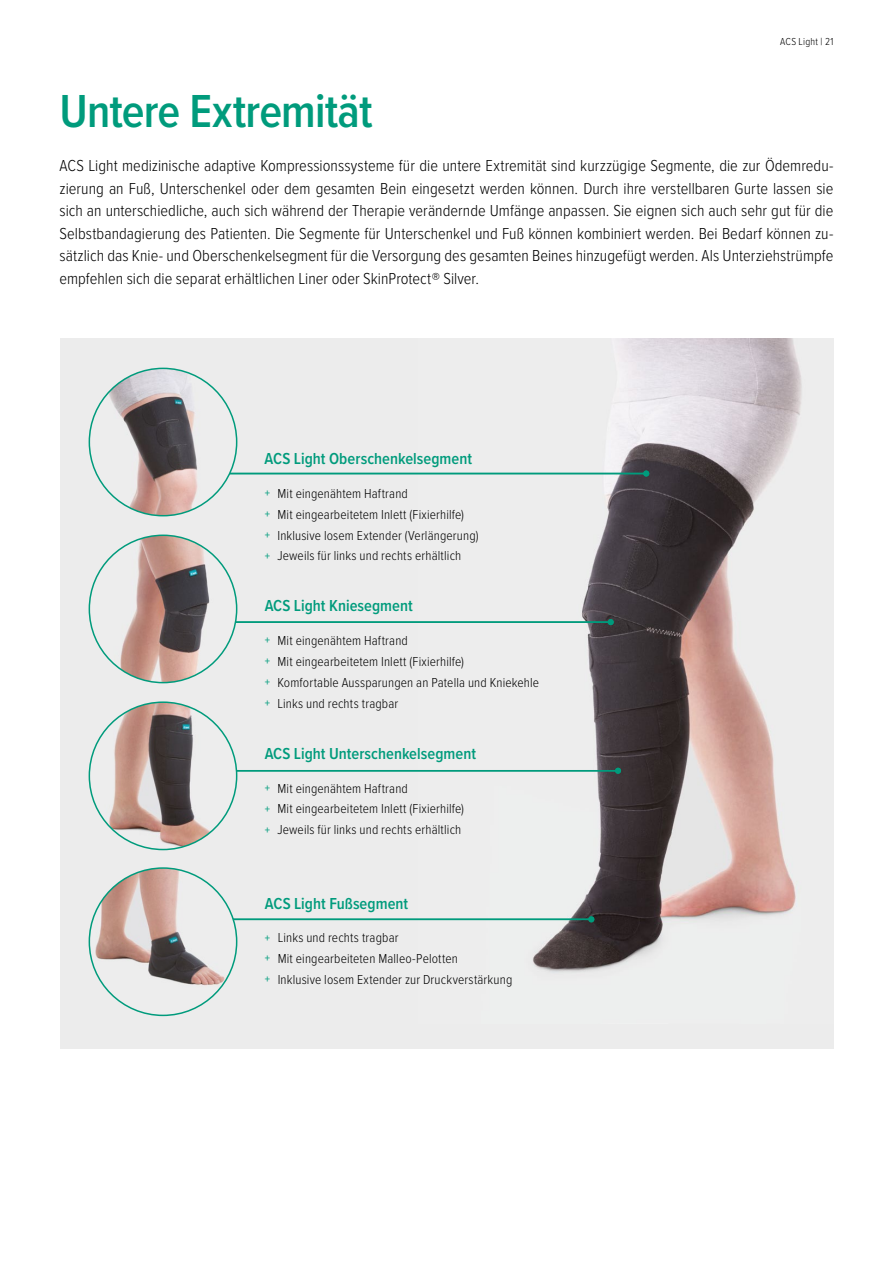
<style>
.page{position:relative;width:893px;height:1263px;background:#fff}
.page>*{position:absolute;margin:0;border:0;box-sizing:border-box;transform-origin:0 0}
.t1{font:600 48px "Proxima Nova Cond";letter-spacing:-.02em;color:#009b7c}
.t2{font:300 16.5px/22.5px "Proxima Nova Cond";color:#000;text-align:justify}
.t3{font:600 16.5px "Proxima Nova Cond";color:#009b7c}
.t4{font:300 13.5px/20.9px "Proxima Nova Cond";letter-spacing:.01em;color:#000}
.t5{font:300 10.5px "Proxima Nova Cond";letter-spacing:.025em;color:#000}
.s1{font-weight:600;font-size:12px;color:#1aa589}
</style>
<div class="page">
<div style="left:60px;top:338px;width:773px;height:710px;background:#ececec"></div>
<img style="left:418px;top:338px;width:384px;height:634px">
<hr style="left:196px;top:918px;width:395px;height:2px;background:#009b7c">
<svg style="left:588px;top:916px;width:6px;height:6px"></svg>
<hr style="left:203px;top:770px;width:415px;height:1px;background:#009b7c">
<svg style="left:615px;top:768px;width:6px;height:6px"></svg>
<hr style="left:195px;top:621px;width:416px;height:2px;background:#009b7c">
<svg style="left:608px;top:619px;width:6px;height:6px"></svg>
<hr style="left:195px;top:473px;width:451px;height:1px;background:#009b7c">
<svg style="left:643px;top:470px;width:6px;height:6px"></svg>
<img style="left:89px;top:368px;width:148px;height:148px;border-radius:74px">
<img style="left:89px;top:535px;width:148px;height:148px;border-radius:74px">
<img style="left:89px;top:702px;width:148px;height:147px;border-radius:74px">
<img style="left:89px;top:868px;width:148px;height:147px;border-radius:74px">
<p class="t5" style="left:780px;top:33px;width:55px">ACS Light | 21</p>
<h1 class="t1" style="left:60px;top:76px;width:315px">Untere Extremität</h1>
<p class="t2" style="left:60px;top:153px;width:775px">ACS Light medizinische adaptive Kompressionssysteme für die untere Extremität sind kurzzügige Segmente, die zur Ödemredu&shy;zierung an Fuß, Unterschenkel oder dem gesamten Bein eingesetzt werden können. Durch ihre verstellbaren Gurte lassen sie sich an unterschiedliche, auch sich während der Therapie verändernde Umfänge anpassen. Sie eignen sich auch sehr gut für die Selbstbandagierung des Patienten. Die Segmente für Unterschenkel und Fuß können kombiniert werden. Bei Bedarf können zu&shy;sätzlich das Knie- und Oberschenkelsegment für die Versorgung des gesamten Beines hinzugefügt werden. Als Unterziehstrümpfe empfehlen sich die separat erhältlichen Liner oder SkinProtect® Silver.</p>
<p class="t3" style="left:265px;top:447px;width:209px">ACS Light Oberschenkelsegment</p>
<p class="t4" style="left:265px;top:482px;width:215px"><span class="s1">+</span> Mit eingenähtem Haftrand<br><span class="s1">+</span> Mit eingearbeitetem Inlett (Fixierhilfe)<br><span class="s1">+</span> Inklusive losem Extender (Verlängerung) <span class="s1">+</span> Jeweils für links und rechts erhältlich</p>
<p class="t3" style="left:265px;top:594px;width:150px">ACS Light Kniesegment</p>
<p class="t4" style="left:265px;top:629px;width:276px"><span class="s1">+</span> Mit eingenähtem Haftrand<br><span class="s1">+</span> Mit eingearbeitetem Inlett (Fixierhilfe)<br><span class="s1">+</span> Komfortable Aussparungen an Patella und Kniekehle <span class="s1">+</span> Links und rechts tragbar</p>
<p class="t3" style="left:265px;top:741px;width:213px">ACS Light Unterschenkelsegment</p>
<p class="t4" style="left:265px;top:777px;width:201px"><span class="s1">+</span> Mit eingenähtem Haftrand<br><span class="s1">+</span> Mit eingearbeitetem Inlett (Fixierhilfe) <span class="s1">+</span> Jeweils für links und rechts erhältlich</p>
<p class="t3" style="left:265px;top:891px;width:145px">ACS Light Fußsegment</p>
<p class="t4" style="left:265px;top:927px;width:249px"><span class="s1">+</span> Links und rechts tragbar<br><span class="s1">+</span> Mit eingearbeiteten Malleo-Pelotten<br><span class="s1">+</span> Inklusive losem Extender zur Druckverstärkung</p>
</div>
